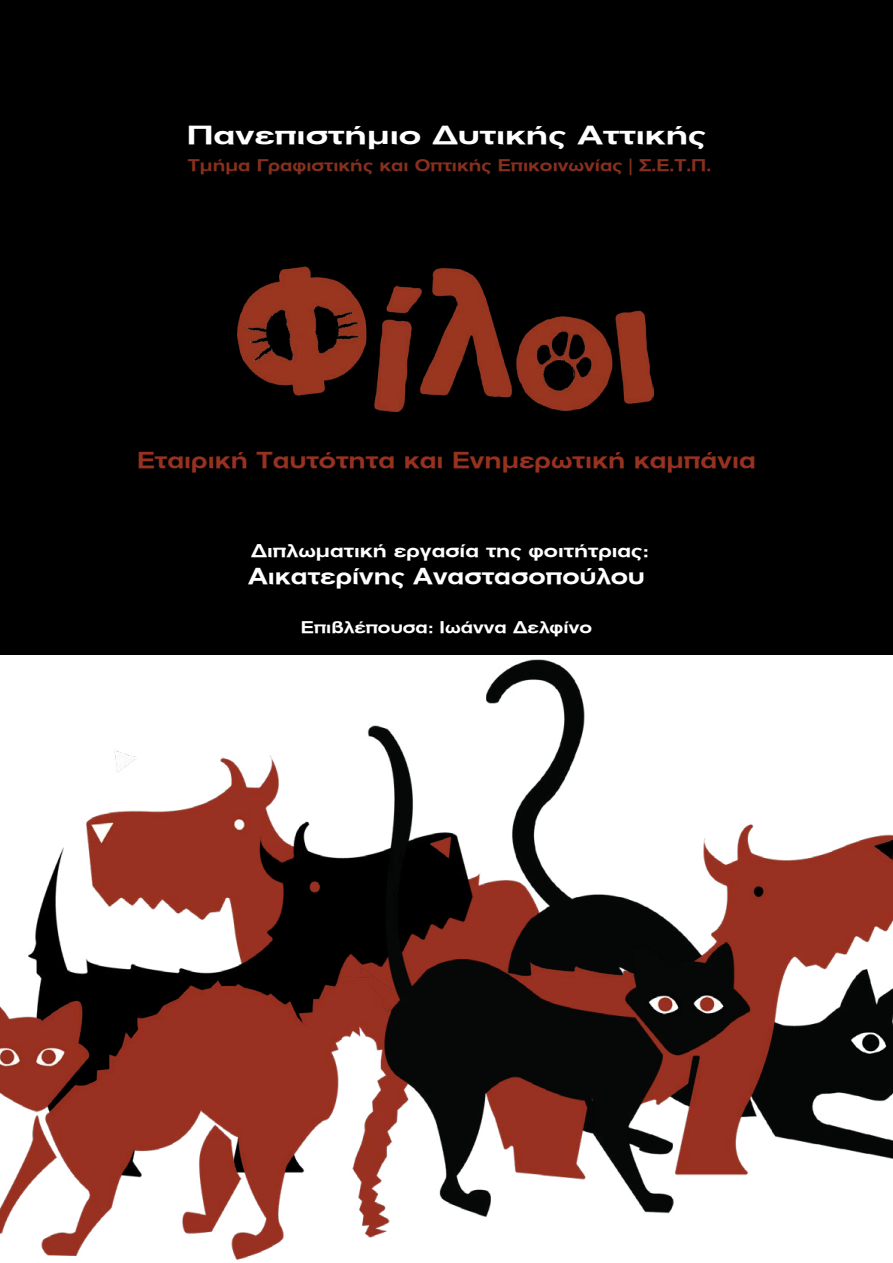
<style>
.page{position:relative;width:893px;height:1263px;background:#fff}
.page>*{position:absolute;margin:0;border:0;box-sizing:border-box;transform-origin:0 0}
.t1{font:500 25.5px "Cf Adaptive Gr Ext";color:#fff;scale:1.15 1}
.t2{font:500 22.5px "Cf Adaptive Gr Ext";color:#973120}
.t3{font:500 22.5px "Cf Adaptive Gr Ext";color:#fff}
.t4{font:500 18px "Cf Adaptive Gr Ext";color:#fff}
.t5{font:500 16.5px "Cf Adaptive Gr Ext";color:#88301e}
.t6{font:500 16.5px "Cf Adaptive Gr Ext";color:#fff}
</style>
<div class="page">
<div style="left:1px;top:1px;width:892px;height:654px;background:#000"></div>
<img style="left:237px;top:266px;width:417px;height:145px">
<img style="left:873px;top:834px;width:20px;height:325px">
<img style="left:0;top:750px;width:159px;height:506px">
<img style="left:159px;top:659px;width:714px;height:601px">
<div style="left:796px;top:1151px;width:28px;height:18px;background:#fff"></div>
<h1 class="t1" style="left:187px;top:121px;width:453px">Πανεπιστήμιο Δυτικής Αττικής</h1>
<p class="t5" style="left:188px;top:156px;width:525px">Τμήμα Γραφιστικής και Οπτικής Επικοινωνίας | Σ.Ε.Τ.Π.</p>
<h2 class="t2" style="left:137px;top:449px;width:620px">Εταιρική Ταυτότητα και Ενημερωτική καμπάνια</h2>
<p class="t4" style="left:251px;top:541px;width:399px">Διπλωματική εργασία της φοιτήτριας:</p>
<h2 class="t3" style="left:248px;top:564px;width:398px">Αικατερίνης Αναστασοπούλου</h2>
<p class="t6" style="left:301px;top:619px;width:293px">Επιβλέπουσα: Ιωάννα Δελφίνο</p>
</div>
